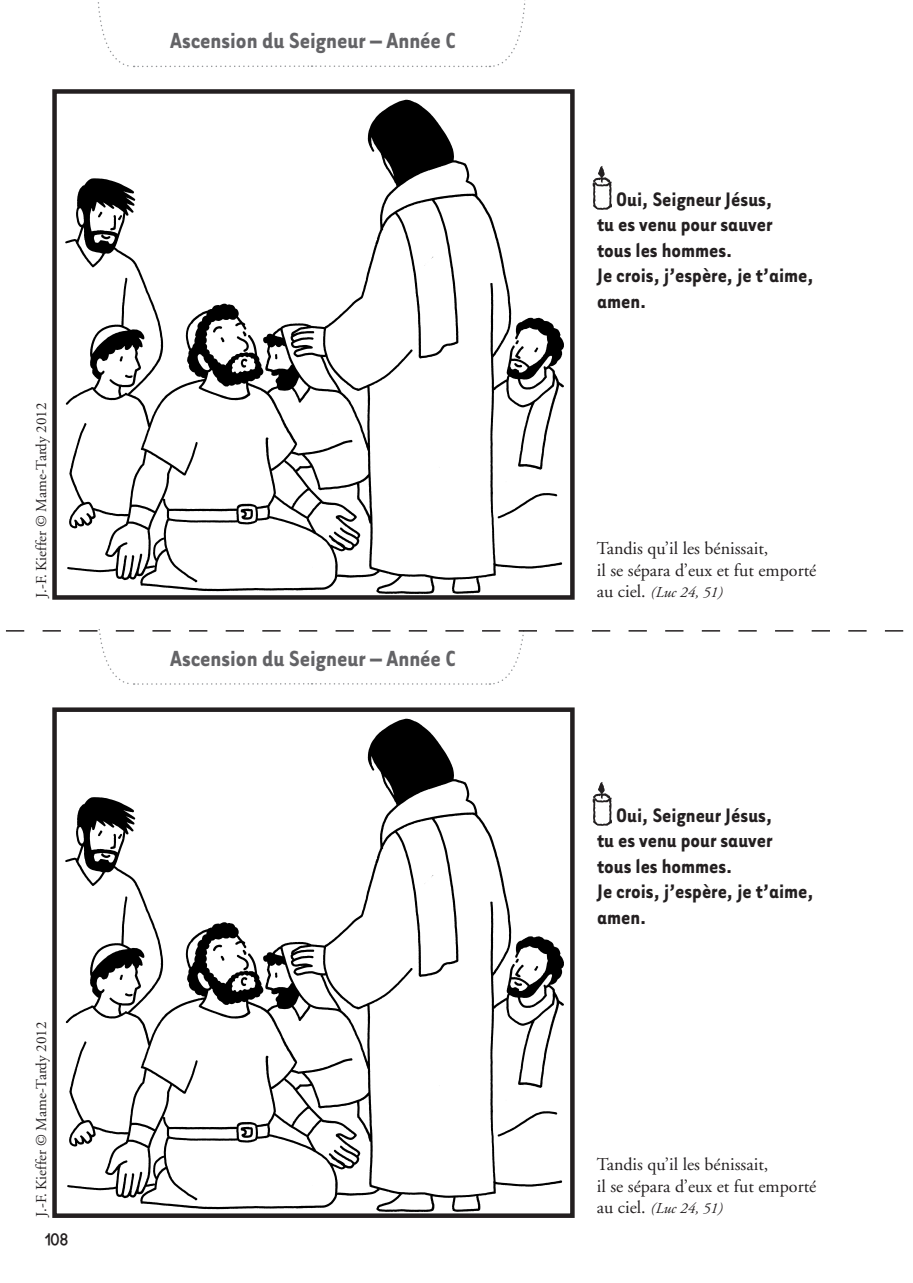
<style>
.page{position:relative;width:913px;height:1283px;background:#fff}
.page>*{position:absolute;margin:0;border:0;box-sizing:border-box;transform-origin:0 0}
.t1{font:700 25.2px "Tarzana Narrow";color:#636366}
.t2{font:700 22.5px/25.5px "Tarzana Narrow";color:#231f20}
.t3{font:18px/21.6px "Adobe Garamond";color:#231f20}
.t4{font:700 16.5px "Petita";color:#231f20}
.t5{font:italic 15.15px "Adobe Garamond";color:#231f20}
.t6{font:15px "Adobe Garamond";color:#231f20}
.s1{font-style:normal;font-size:18px}
</style>
<div class="page">
<svg style="left:6px;top:599px;width:897px;height:86px"></svg>
<div style="left:83px;top:594px;width:568px;height:35px;background:#fff"></div>
<svg style="left:97px;top:0;width:429px;height:68px"></svg>
<svg style="left:592px;top:166px;width:20px;height:44px"></svg>
<svg style="left:592px;top:782px;width:20px;height:43px"></svg>
<img style="left:65px;top:718px;width:499px;height:494px">
<div style="left:52px;top:707px;width:522px;height:510px;border:4px solid #231f20"></div>
<img style="left:65px;top:99px;width:499px;height:495px">
<div style="left:52px;top:89px;width:522px;height:510px;border:4px solid #231f20"></div>
<p class="t1" style="left:170px;top:24px;width:287px">Ascension du Seigneur – Année C</p>
<p class="t6" style="left:33px;top:598px;width:197px;rotate:-90deg">J.-F. Kieffer © Mame-Tardy 2012</p>
<p class="t1" style="left:170px;top:642px;width:287px">Ascension du Seigneur – Année C</p>
<p class="t6" style="left:33px;top:1216px;width:197px;rotate:-90deg">J.-F. Kieffer © Mame-Tardy 2012</p>
<p class="t4" style="left:44px;top:1229px;width:26px">108</p>
<p class="t2" style="left:597px;top:185px;width:218px;text-indent:19px">Oui, Seigneur Jésus,<br>tu es venu pour sauver<br>tous les hommes.<br>Je crois, j’espère, je t’aime, amen.</p>
<p class="t3" style="left:596px;top:538px;width:221px">Tandis qu’il les bénissait,<br>il se sépara d’eux et fut emporté</p>
<p class="t5" style="left:596px;top:584px;width:127px"><span class="s1">au ciel.</span> (Luc 24, 51)</p>
<p class="t2" style="left:597px;top:801px;width:218px;text-indent:19px">Oui, Seigneur Jésus,<br>tu es venu pour sauver<br>tous les hommes.<br>Je crois, j’espère, je t’aime, amen.</p>
<p class="t3" style="left:596px;top:1153px;width:221px">Tandis qu’il les bénissait,<br>il se sépara d’eux et fut emporté</p>
<p class="t5" style="left:596px;top:1200px;width:127px"><span class="s1">au ciel.</span> (Luc 24, 51)</p>
</div>
